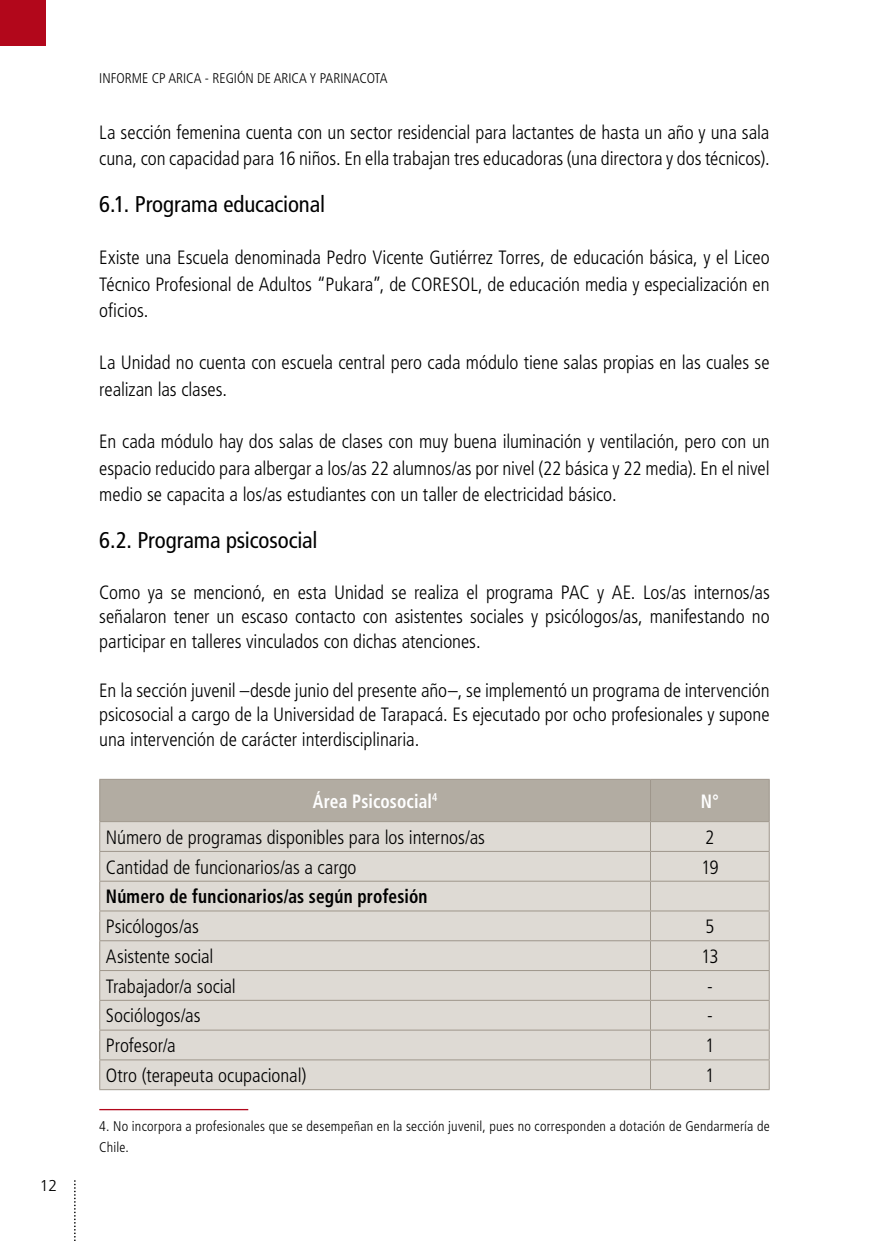
<style>
.page{position:relative;width:869px;height:1241px;background:#fff}
.page>*{position:absolute;margin:0;border:0;box-sizing:border-box;transform-origin:0 0}
.t1{font:condensed 22.75px "Frutiger LT Std";letter-spacing:-.005em;color:#000}
.t2{font:300 condensed 19.25px/26.2px "Frutiger LT Std";letter-spacing:-.005em;color:#000;text-align:justify}
.t3{font:700 condensed 19.25px "Frutiger LT Std";letter-spacing:.01em;color:#000;scale:.9 1}
.t4{font:700 condensed 19.25px "Frutiger LT Std";letter-spacing:.01em;color:#fff;scale:.9 1}
.t5{font:300 15.75px "Frutiger";color:#000}
.t6{font:300 condensed 14px/21px "Frutiger LT Std";letter-spacing:.015em;color:#000}
</style>
<div class="page">
<svg style="left:74px;top:1180px;width:2px;height:61px"></svg>
<div style="left:0;top:0;width:45px;height:45px;background:#b2071b"></div>
<hr style="left:99px;top:778px;width:551px;height:1px;background:#9e968b">
<hr style="left:650px;top:778px;width:119px;height:1px;background:#9e968b">
<svg style="left:99px;top:779px;width:670px;height:310px;background:#d5d1ca"></svg>
<hr style="left:99px;top:1089px;width:551px;height:1px;background:#9e968b">
<hr style="left:650px;top:1089px;width:119px;height:1px;background:#9e968b">
<hr style="left:99px;top:1108px;width:149px;height:2px;background:#b2071b">
<p class="t5" style="left:40px;top:1176px;width:19px">12</p>
<p class="t6" style="left:99px;top:67px;width:290px">INFORME CP ARICA - REGIÓN DE ARICA Y PARINACOTA</p>
<p class="t2" style="left:99px;top:119px;width:671px">La sección femenina cuenta con un sector residencial para lactantes de hasta un año y una sala cuna, con capacidad para 16 niños. En ella trabajan tres educadoras (una directora y dos técnicos).</p>
<p class="t1" style="left:99px;top:191px;width:227px">6.1. Programa educacional</p>
<p class="t2" style="left:99px;top:245px;width:671px">Existe una Escuela denominada Pedro Vicente Gutiérrez Torres, de educación básica, y el Liceo Técnico Profesional de Adultos “Pukara”, de CORESOL, de educación media y especialización en oficios.</p>
<p class="t2" style="left:99px;top:350px;width:671px">La Unidad no cuenta con escuela central pero cada módulo tiene salas propias en las cuales se realizan las clases.</p>
<p class="t2" style="left:99px;top:428px;width:671px">En cada módulo hay dos salas de clases con muy buena iluminación y ventilación, pero con un espacio reducido para albergar a los/as 22 alumnos/as por nivel (22 básica y 22 media). En el nivel medio se capacita a los/as estudiantes con un taller de electricidad básico.</p>
<p class="t1" style="left:99px;top:526px;width:226px">6.2. Programa psicosocial<sup>4</sup></p>
<p class="t2" style="left:99px;top:579px;width:671px;line-height:24.5px">Como ya se mencionó, en esta Unidad se realiza el programa PAC y AE. Los/as internos/as señalaron tener un escaso contacto con asistentes sociales y psicólogos/as, manifestando no participar en talleres vinculados con dichas atenciones.</p>
<p class="t2" style="left:99px;top:677px;width:671px;line-height:24.5px">En la sección juvenil –desde junio del presente año–, se implementó un programa de intervención psicosocial a cargo de la Universidad de Tarapacá. Es ejecutado por ocho profesionales y supone una intervención de carácter interdisciplinaria.</p>
<p class="t4" style="left:312px;top:789px;width:140px">Área Psicosocial<sup>4</sup></p>
<p class="t4" style="left:700px;top:789px;width:22px">N°</p>
<p class="t2" style="left:106px;top:824px;width:380px">Número de programas disponibles para los internos/as</p>
<p class="t2" style="left:705px;top:824px;width:11px">2</p>
<p class="t2" style="left:106px;top:853px;width:252px">Cantidad de funcionarios/as a cargo</p>
<p class="t2" style="left:700px;top:853px;width:19px">19</p>
<p class="t3" style="left:106px;top:885px;width:359px">Número de funcionarios/as según profesión</p>
<p class="t2" style="left:106px;top:913px;width:94px">Psicólogos/as</p>
<p class="t2" style="left:705px;top:913px;width:11px">5</p>
<p class="t2" style="left:106px;top:943px;width:109px">Asistente social</p>
<p class="t2" style="left:700px;top:943px;width:19px">13</p>
<p class="t2" style="left:106px;top:972px;width:131px">Trabajador/a social</p>
<p class="t2" style="left:706px;top:972px;width:7px">-</p>
<p class="t2" style="left:106px;top:1002px;width:96px">Sociólogos/as</p>
<p class="t2" style="left:706px;top:1002px;width:7px">-</p>
<p class="t2" style="left:106px;top:1032px;width:71px">Profesor/a</p>
<p class="t2" style="left:705px;top:1032px;width:11px">1</p>
<p class="t2" style="left:106px;top:1062px;width:202px">Otro (terapeuta ocupacional)</p>
<p class="t2" style="left:705px;top:1062px;width:11px">1</p>
<p class="t6" style="left:99px;top:1115px;width:671px">4. No incorpora a profesionales que se desempeñan en la sección juvenil, pues no corresponden a dotación de Gendarmería de<br>Chile.</p>
</div>
